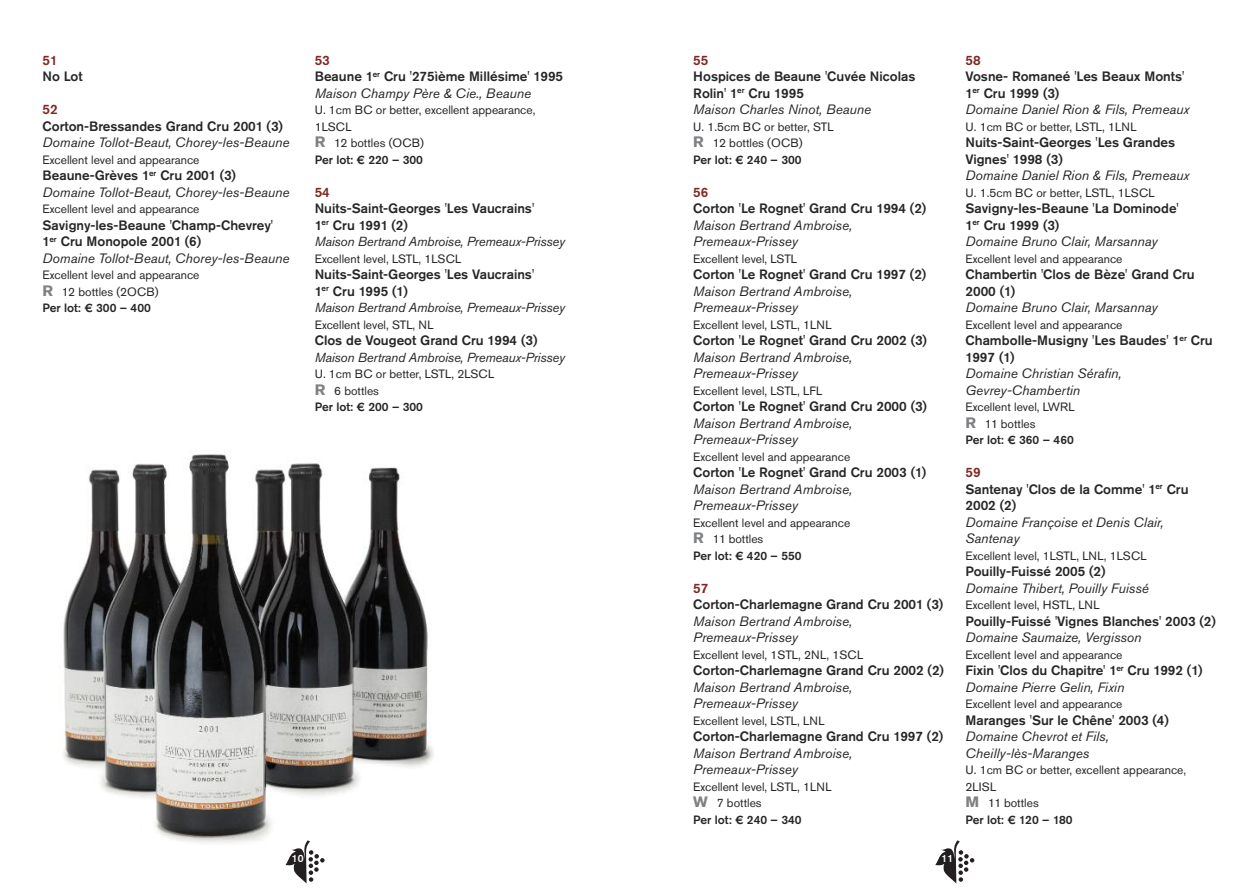
<style>
.page{position:relative;width:1259px;height:893px;background:#fff}
.page>*{position:absolute;margin:0;border:0;box-sizing:border-box;transform-origin:0 0}
.t1{font:italic 13.5px/16.5px "Akzidenz Grotesk BE";color:#272627}
.t2{font:500 13.5px/16.5px "Akzidenz Grotesk BE";color:#272627}
.t3{font:italic 13.05px "Akzidenz Grotesk BE";letter-spacing:-.015em;color:#272627}
.t4{font:12px/16.5px "Akzidenz Grotesk BE";color:#272627}
.t5{font:500 10.5px "Akzidenz Grotesk BE";color:#fff}
.s1{color:#7e2725}
.s2{font-weight:500;font-style:normal;color:#7e2725}
.s3{font-weight:500;font-style:normal}
.s4{font-weight:400;font-style:italic}
.s5{font-weight:700;font-size:15px;color:#7f8184}
.s6{font-weight:500}
</style>
<div class="page">
<img style="left:59px;top:454px;width:375px;height:408px">
<svg style="left:935px;top:840px;width:39px;height:43px"></svg>
<svg style="left:285px;top:840px;width:39px;height:43px"></svg>
<p class="t2" style="left:43px;top:53px;width:42px"><span class="s1">51<br></span>No Lot</p>
<p class="t1" style="left:43px;top:103px;width:248px"><span class="s2">52<br></span><span class="s3">Corton-Bressandes Grand Cru 2001 (3)<br></span>Domaine Tollot-Beaut, Chorey-les-Beaune</p>
<p class="t4" style="left:43px;top:153px;width:158px">Excellent level and appearance</p>
<p class="t1" style="left:43px;top:169px;width:248px"><span class="s3">Beaune-Grèves 1</span><sup>er</sup> <span class="s3">Cru 2001 (3)<br></span>Domaine Tollot-Beaut, Chorey-les-Beaune</p>
<p class="t4" style="left:43px;top:202px;width:158px">Excellent level and appearance</p>
<p class="t2" style="left:43px;top:218px;width:248px">Savigny-les-Beaune 'Champ-Chevrey'<br>1<sup>er</sup> Cru Monopole 2001 (6)<br><span class="s4">Domaine Tollot-Beaut, Chorey-les-Beaune</span></p>
<p class="t4" style="left:43px;top:268px;width:158px">Excellent level and appearance<br><span class="s5">R</span> 12 bottles (2OCB)<br><span class="s6">Per lot: € 300 – 400</span></p>
<p class="t2" style="left:315px;top:53px;width:250px"><span class="s1">53<br></span>Beaune 1<sup>er</sup> Cru '275ìème Millésime' 1995<br><span class="s4">Maison Champy Père &amp; Cie., Beaune</span></p>
<p class="t4" style="left:315px;top:103px;width:222px">U. 1cm BC or better, excellent appearance,<br>1LSCL<br><span class="s5">R</span> 12 bottles (OCB)<br><span class="s6">Per lot: € 220 – 300</span></p>
<p class="t2" style="left:315px;top:185px;width:221px"><span class="s1">54<br></span>Nuits-Saint-Georges 'Les Vaucrains'<br>1<sup>er</sup> Cru 1991 (2)</p>
<p class="t3" style="left:315px;top:237px;width:252px">Maison Bertrand Ambroise, Premeaux-Prissey</p>
<p class="t4" style="left:315px;top:252px;width:148px">Excellent level, LSTL, 1LSCL</p>
<p class="t2" style="left:315px;top:267px;width:221px">Nuits-Saint-Georges 'Les Vaucrains'<br>1<sup>er</sup> Cru 1995 (1)</p>
<p class="t3" style="left:315px;top:303px;width:252px">Maison Bertrand Ambroise, Premeaux-Prissey</p>
<p class="t4" style="left:315px;top:318px;width:121px">Excellent level, STL, NL</p>
<p class="t2" style="left:315px;top:333px;width:224px">Clos de Vougeot Grand Cru 1994 (3)</p>
<p class="t3" style="left:315px;top:353px;width:252px">Maison Bertrand Ambroise, Premeaux-Prissey</p>
<p class="t4" style="left:315px;top:367px;width:181px">U. 1cm BC or better, LSTL, 2LSCL<br><span class="s5">R</span> 6 bottles<br><span class="s6">Per lot: € 200 – 300</span></p>
<p class="t2" style="left:693px;top:53px;width:224px"><span class="s1">55<br></span>Hospices de Beaune 'Cuvée Nicolas<br>Rolin' 1<sup>er</sup> Cru 1995<br><span class="s4">Maison Charles Ninot, Beaune</span></p>
<p class="t4" style="left:693px;top:120px;width:142px">U. 1.5cm BC or better, STL<br><span class="s5">R</span> 12 bottles (OCB)<br><span class="s6">Per lot: € 240 – 300</span></p>
<p class="t1" style="left:693px;top:185px;width:235px"><span class="s2">56<br></span><span class="s3">Corton 'Le Rognet' Grand Cru 1994 (2)<br></span>Maison Bertrand Ambroise,<br>Premeaux-Prissey</p>
<p class="t4" style="left:693px;top:252px;width:105px">Excellent level, LSTL</p>
<p class="t1" style="left:693px;top:268px;width:235px"><span class="s3">Corton 'Le Rognet' Grand Cru 1997 (2)<br></span>Maison Bertrand Ambroise,<br>Premeaux-Prissey</p>
<p class="t4" style="left:693px;top:318px;width:140px">Excellent level, LSTL, 1LNL</p>
<p class="t1" style="left:693px;top:334px;width:235px"><span class="s3">Corton 'Le Rognet' Grand Cru 2002 (3)<br></span>Maison Bertrand Ambroise,<br>Premeaux-Prissey</p>
<p class="t4" style="left:693px;top:384px;width:131px">Excellent level, LSTL, LFL</p>
<p class="t1" style="left:693px;top:400px;width:235px"><span class="s3">Corton 'Le Rognet' Grand Cru 2000 (3)<br></span>Maison Bertrand Ambroise,<br>Premeaux-Prissey</p>
<p class="t4" style="left:693px;top:450px;width:158px">Excellent level and appearance</p>
<p class="t1" style="left:693px;top:466px;width:235px"><span class="s3">Corton 'Le Rognet' Grand Cru 2003 (1)<br></span>Maison Bertrand Ambroise,<br>Premeaux-Prissey</p>
<p class="t4" style="left:693px;top:516px;width:158px">Excellent level and appearance<br><span class="s5">R</span> 11 bottles<br><span class="s6">Per lot: € 420 – 550</span></p>
<p class="t1" style="left:693px;top:581px;width:252px"><span class="s2">57<br></span><span class="s3">Corton-Charlemagne Grand Cru 2001 (3)<br></span>Maison Bertrand Ambroise,<br>Premeaux-Prissey</p>
<p class="t4" style="left:693px;top:648px;width:171px">Excellent level, 1STL, 2NL, 1SCL</p>
<p class="t1" style="left:693px;top:664px;width:252px"><span class="s3">Corton-Charlemagne Grand Cru 2002 (2)<br></span>Maison Bertrand Ambroise,<br>Premeaux-Prissey</p>
<p class="t4" style="left:693px;top:714px;width:133px">Excellent level, LSTL, LNL</p>
<p class="t1" style="left:693px;top:730px;width:252px"><span class="s3">Corton-Charlemagne Grand Cru 1997 (2)<br></span>Maison Bertrand Ambroise,<br>Premeaux-Prissey</p>
<p class="t4" style="left:693px;top:780px;width:140px">Excellent level, LSTL, 1LNL<br><span class="s5">W</span> 7 bottles<br><span class="s6">Per lot: € 240 – 340</span></p>
<p class="t2" style="left:965px;top:53px;width:225px"><span class="s1">58<br></span>Vosne- Romaneé 'Les Beaux Monts'<br>1<sup>er</sup> Cru 1999 (3)<br><span class="s4">Domaine Daniel Rion &amp; Fils, Premeaux</span></p>
<p class="t4" style="left:965px;top:120px;width:173px">U. 1cm BC or better, LSTL, 1LNL</p>
<p class="t2" style="left:965px;top:135px;width:225px">Nuits-Saint-Georges 'Les Grandes<br>Vignes' 1998 (3)<br><span class="s4">Domaine Daniel Rion &amp; Fils, Premeaux</span></p>
<p class="t4" style="left:965px;top:186px;width:191px">U. 1.5cm BC or better, LSTL, 1LSCL</p>
<p class="t2" style="left:965px;top:201px;width:215px">Savigny-les-Beaune 'La Dominode'<br>1<sup>er</sup> Cru 1999 (3)<br><span class="s4">Domaine Bruno Clair, Marsannay</span></p>
<p class="t4" style="left:965px;top:252px;width:158px">Excellent level and appearance</p>
<p class="t2" style="left:965px;top:267px;width:231px">Chambertin 'Clos de Bèze' Grand Cru<br>2000 (1)<br><span class="s4">Domaine Bruno Clair, Marsannay</span></p>
<p class="t4" style="left:965px;top:318px;width:158px">Excellent level and appearance</p>
<p class="t1" style="left:965px;top:334px;width:249px"><span class="s3">Chambolle-Musigny 'Les Baudes' 1</span><sup>er</sup> <span class="s3">Cru<br>1997 (1)<br></span>Domaine Christian Sérafin,<br>Gevrey-Chambertin</p>
<p class="t4" style="left:965px;top:400px;width:111px">Excellent level, LWRL<br><span class="s5">R</span> 11 bottles<br><span class="s6">Per lot: € 360 – 460</span></p>
<p class="t1" style="left:965px;top:466px;width:225px"><span class="s2">59<br></span><span class="s3">Santenay 'Clos de la Comme' 1</span><sup>er</sup> <span class="s3">Cru<br>2002 (2)<br></span>Domaine Françoise et Denis Clair,<br>Santenay</p>
<p class="t4" style="left:965px;top:549px;width:183px">Excellent level, 1LSTL, LNL, 1LSCL</p>
<p class="t1" style="left:965px;top:565px;width:185px"><span class="s3">Pouilly-Fuissé 2005 (2)<br></span>Domaine Thibert, Pouilly Fuissé</p>
<p class="t4" style="left:965px;top:598px;width:136px">Excellent level, HSTL, LNL</p>
<p class="t2" style="left:965px;top:614px;width:252px">Pouilly-Fuissé 'Vignes Blanches' 2003 (2)<br><span class="s4">Domaine Saumaize, Vergisson</span></p>
<p class="t4" style="left:965px;top:648px;width:158px">Excellent level and appearance</p>
<p class="t2" style="left:965px;top:663px;width:239px">Fixin 'Clos du Chapitre' 1<sup>er</sup> Cru 1992 (1)<br><span class="s4">Domaine Pierre Gelin, Fixin</span></p>
<p class="t4" style="left:965px;top:697px;width:158px">Excellent level and appearance</p>
<p class="t1" style="left:965px;top:713px;width:205px"><span class="s3">Maranges 'Sur le Chêne' 2003 (4)<br></span>Domaine Chevrot et Fils,<br>Cheilly-lès-Maranges</p>
<p class="t4" style="left:965px;top:763px;width:222px">U. 1cm BC or better, excellent appearance,<br>2LISL<br><span class="s5">M</span> 11 bottles<br><span class="s6">Per lot: € 120 – 180</span></p>
<p class="t5" style="left:292px;top:855px;width:13px">10</p>
<p class="t5" style="left:941px;top:855px;width:13px">11</p>
</div>
